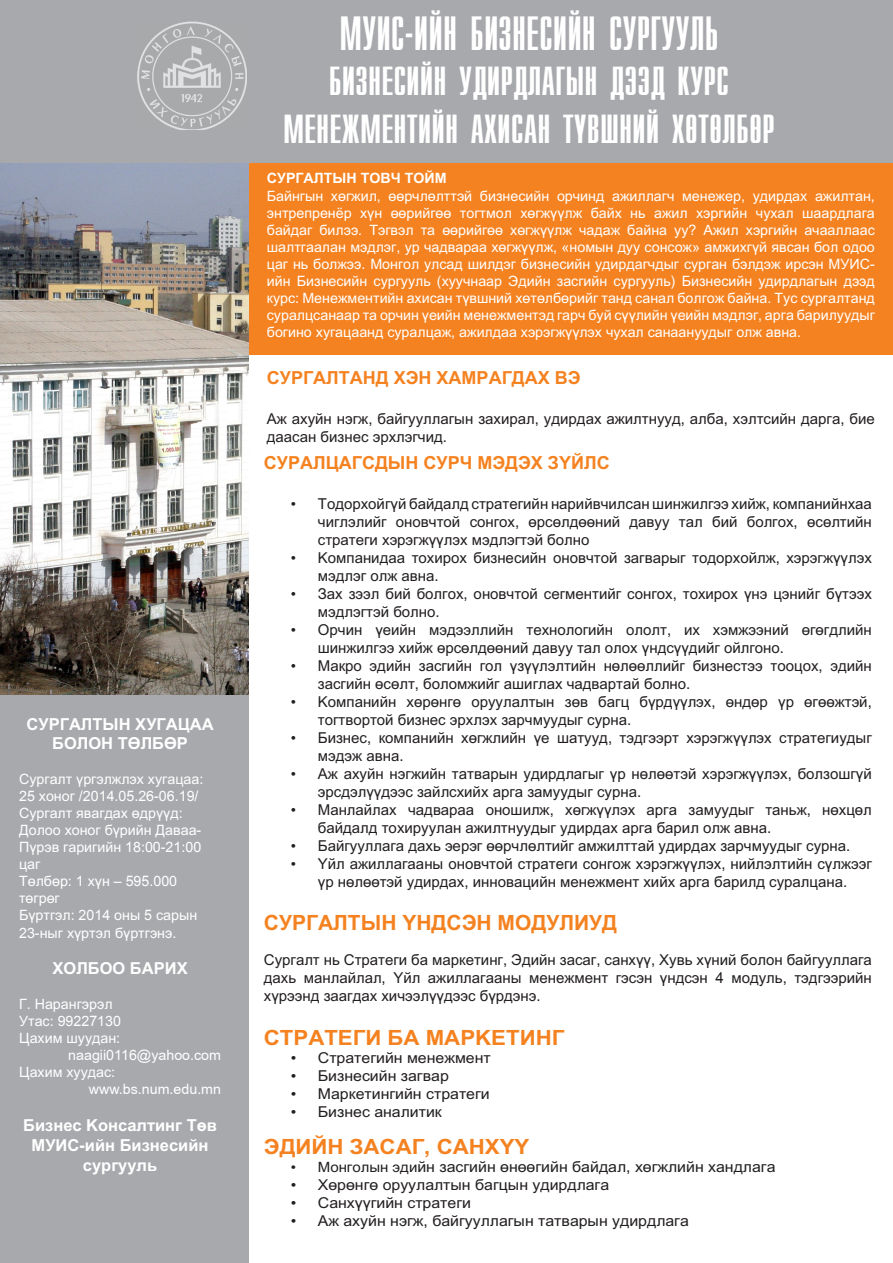
<style>
.page{position:relative;width:893px;height:1263px;background:#fff}
.page>*{position:absolute;margin:0;border:0;box-sizing:border-box;transform-origin:0 0}
.t1{font:48px "Mon Fnt 06";color:#fff;scale:.9 1}
.t2{font:40.5px "Mon Fnt 06";color:#fff}
.t3{font:700 21px "Ch Arial";color:#f58220;scale:1.06 1}
.t4{font:700 21px "Ch Arial";color:#f58220}
.t5{font:700 18px "Ch Arial";color:#f58220}
.t6{font:700 16.5px/19.8px "Ch Arial";color:#fff;text-align:center}
.t7{font:15px/18px "Ch Arial";color:#231f20}
.t8{font:15px "Ch Arial";color:#231f20;scale:1.06 1}
.t9{font:14.25px/17.1px "Ch Arial";color:#fff}
.t10{font:700 14.25px "Ch Arial";color:#fff}
.s1{font-size:14.1px}
</style>
<div class="page">
<div style="left:0;top:0;width:893px;height:162px;background:#a8a9ad"></div>
<div style="left:249px;top:163px;width:644px;height:192px;background:#f58220"></div>
<div style="left:0;top:695px;width:249px;height:568px;background:#a8a9ad"></div>
<img style="left:0;top:163px;width:249px;height:532px">
<img style="left:137px;top:22px;width:110px;height:108px">
<p class="t6" style="left:26px;top:714px;width:189px">СУРГАЛТЫН ХУГАЦАА<br>БОЛОН ТӨЛБӨР</p>
<p class="t9" style="left:19px;top:770px;width:186px">Сургалт үргэлжлэх хугацаа:<br>25 хоног /2014.05.26-06.19/</p>
<p class="t9" style="left:19px;top:804px;width:184px">Сургалт явагдах өдрүүд:<br>Долоо хоног бүрийн Даваа-<br>Пүрэв гаригийн 18:00-21:00 цаг</p>
<p class="t9" style="left:19px;top:873px;width:160px">Төлбөр: 1 хүн – 595.000 төгрөг</p>
<p class="t9" style="left:19px;top:907px;width:180px">Бүртгэл: 2014 оны 5 сарын<br>23-ныг хүртэл бүртгэнэ.</p>
<p class="t6" style="left:53px;top:959px;width:137px">ХОЛБОО БАРИХ</p>
<p class="t9" style="left:19px;top:995px;width:95px">Г. Нарангэрэл</p>
<p class="t9" style="left:19px;top:1012px;width:103px">Утас: 99227130</p>
<p class="t9" style="left:19px;top:1029px;width:103px">Цахим шуудан:</p>
<p class="t9" style="left:68px;top:1046px;width:154px">naagii0116@yahoo.com</p>
<p class="t9" style="left:19px;top:1063px;width:98px">Цахим хуудас:</p>
<p class="t9" style="left:89px;top:1081px;width:134px">www.bs.num.edu.mn</p>
<p class="t6" style="left:23px;top:1115px;width:195px">Бизнес Консалтинг Төв</p>
<p class="t6" style="left:32px;top:1135px;width:178px">МУИС-ийн Бизнесийн сургууль</p>
<p class="t1" style="left:339px;top:10px;width:423px">МУИС-ИЙН БИЗНЕСИЙН СУРГУУЛЬ</p>
<p class="t2" style="left:329px;top:61px;width:401px">БИЗНЕСИЙН УДИРДЛАГЫН ДЭЭД КУРС</p>
<p class="t2" style="left:283px;top:110px;width:493px">МЕНЕЖМЕНТИЙН АХИСАН ТҮВШНИЙ ХӨТӨЛБӨР</p>
<p class="t10" style="left:267px;top:170px;width:181px">СУРГАЛТЫН ТОВЧ ТОЙМ</p>
<p class="t9" style="left:267px;top:187px;width:609px;text-align:justify">Байнгын хөгжил, өөрчлөлттэй бизнесийн орчинд ажиллагч менежер, удирдах ажилтан, энтрепренёр хүн өөрийгөө тогтмол хөгжүүлж байх нь ажил хэргийн чухал шаардлага байдаг билээ. Тэгвэл та өөрийгөө хөгжүүлж чадаж байна уу? Ажил хэргийн ачааллаас шалтгаалан мэдлэг, ур чадвараа хөгжүүлж, “номын дуу сонсож” амжихгүй явсан бол одоо цаг нь болжээ. Монгол улсад шилдэг бизнесийн удирдагчдыг сурган бэлдэж ирсэн МУИС&shy;ийн Бизнесийн сургууль (хуучнаар Эдийн засгийн сургууль) Бизнесийн удирдлагын дээд курс: Менежментийн ахисан түвшний хөтөлбөрийг танд санал болгож байна. Тус сургалтанд суралцсанаар та орчин үеийн менежментэд гарч буй сүүлийн үеийн мэдлэг, арга барилуудыг богино хугацаанд суралцаж, ажилдаа хэрэгжүүлэх чухал санаануудыг олж авна.</p>
<p class="t5" style="left:267px;top:368px;width:315px">СУРГАЛТАНД ХЭН ХАМРАГДАХ ВЭ</p>
<p class="t7" style="left:267px;top:410px;width:609px">Аж ахуйн нэгж, байгууллагын захирал, удирдах ажилтнууд, алба, хэлтсийн дарга, бие даасан бизнес эрхлэгчид.</p>
<p class="t5" style="left:264px;top:453px;width:347px">СУРАЛЦАГСДЫН СУРЧ МЭДЭХ ЗҮЙЛС</p>
<p class="t7" style="left:318px;top:495px;width:555px;text-align:justify;text-indent:-27px">• Тодорхойгүй байдалд стратегийн нарийвчилсан шинжилгээ хийж, компанийнхаа чиглэлийг оновчтой сонгох, өрсөлдөөний давуу тал бий болгох, өсөлтийн стратеги хэрэгжүүлэх мэдлэгтэй болно</p>
<p class="t7" style="left:318px;top:549px;width:555px;text-indent:-27px">• Компанидаа тохирох бизнесийн оновчтой загварыг тодорхойлж, хэрэгжүүлэх мэдлэг олж авна.</p>
<p class="t7" style="left:318px;top:585px;width:555px;text-indent:-27px">• Зах зээл бий болгох, оновчтой сегментийг сонгох, тохирох үнэ цэнийг бүтээх мэдлэгтэй болно.</p>
<p class="t7" style="left:318px;top:621px;width:555px;text-indent:-27px">• Орчин үеийн мэдээллийн технологийн ололт, их хэмжээний өгөгдлийн шинжилгээ хийж өрсөлдөөний давуу тал олох үндсүүдийг ойлгоно.</p>
<p class="t7" style="left:318px;top:657px;width:555px;text-indent:-27px">• Макро эдийн засгийн гол үзүүлэлтийн нөлөөллийг бизнестээ тооцох, эдийн засгийн өсөлт, боломжийг ашиглах чадвартай болно.</p>
<p class="t7" style="left:318px;top:693px;width:555px;text-indent:-27px">• Компанийн хөрөнгө оруулалтын зөв багц бүрдүүлэх, өндөр үр өгөөжтэй, тогтвортой бизнес эрхлэх зарчмуудыг сурна.</p>
<p class="t7" style="left:318px;top:729px;width:555px;text-indent:-27px">• Бизнес, компанийн хөгжлийн үе шатууд, тэдгээрт хэрэгжүүлэх стратегиудыг мэдэж авна.</p>
<p class="t7" style="left:318px;top:765px;width:555px;text-indent:-27px">• Аж ахуйн нэгжийн татварын удирдлагыг үр нөлөөтэй хэрэгжүүлэх, болзошгүй эрсдэлүүдээс зайлсхийх арга замуудыг сурна.</p>
<p class="t7" style="left:318px;top:801px;width:555px;text-indent:-27px">• Манлайлах чадвараа оношилж, хөгжүүлэх арга замуудыг таньж, нөхцөл байдалд тохируулан ажилтнуудыг удирдах арга барил олж авна.</p>
<p class="t7" style="left:291px;top:837px;width:561px">• Байгууллага дахь эерэг өөрчлөлтийг амжилттай удирдах зарчмуудыг сурна.</p>
<p class="t7" style="left:291px;top:855px;width:582px;text-align:center">• Үйл ажиллагааны оновчтой стратеги сонгож хэрэгжүүлэх, нийлэлтийн сүлжээг үр нөлөөтэй удирдах, инновацийн менежмент хийх арга барилд суралцана.</p>
<p class="t4" style="left:264px;top:911px;width:355px">СУРГАЛТЫН ҮНДСЭН МОДУЛИУД</p>
<p class="t7" style="left:264px;top:951px;width:609px;text-align:justify">Сургалт нь Стратеги ба маркетинг, Эдийн засаг, санхүү, Хувь хүний болон байгууллага дахь манлайлал, Үйл ажиллагааны менежмент гэсэн үндсэн 4 модуль, тэдгээрийн хүрээнд заагдах хичээлүүдээс бүрдэнэ.</p>
<p class="t3" style="left:264px;top:1025px;width:285px">СТРАТЕГИ БА МАРКЕТИНГ</p>
<p class="t8" style="left:291px;top:1049px;width:190px">• Стратегийн менежмент</p>
<p class="t8" style="left:291px;top:1067px;width:151px">• Бизнесийн загвар</p>
<p class="t8" style="left:291px;top:1085px;width:189px">• Маркетингийн стратеги</p>
<p class="t8" style="left:291px;top:1103px;width:144px">• Бизнес аналитик</p>
<p class="t3" style="left:264px;top:1135px;width:252px">ЭДИЙН ЗАСАГ, САНХҮҮ</p>
<p class="t8" style="left:291px;top:1159px;width:459px"><span class="s1">• Монголын эди</span>йн засгийн өнөөгийн байдал, хөгжлийн хандлага</p>
<p class="t8" style="left:291px;top:1177px;width:302px">• Хөрөнгө оруулалтын багцын удирдлага</p>
<p class="t8" style="left:291px;top:1195px;width:171px">• Санхүүгийн стратеги</p>
<p class="t8" style="left:291px;top:1213px;width:377px">• Аж ахуйн нэгж, байгууллагын татварын удирдлага</p>
</div>
